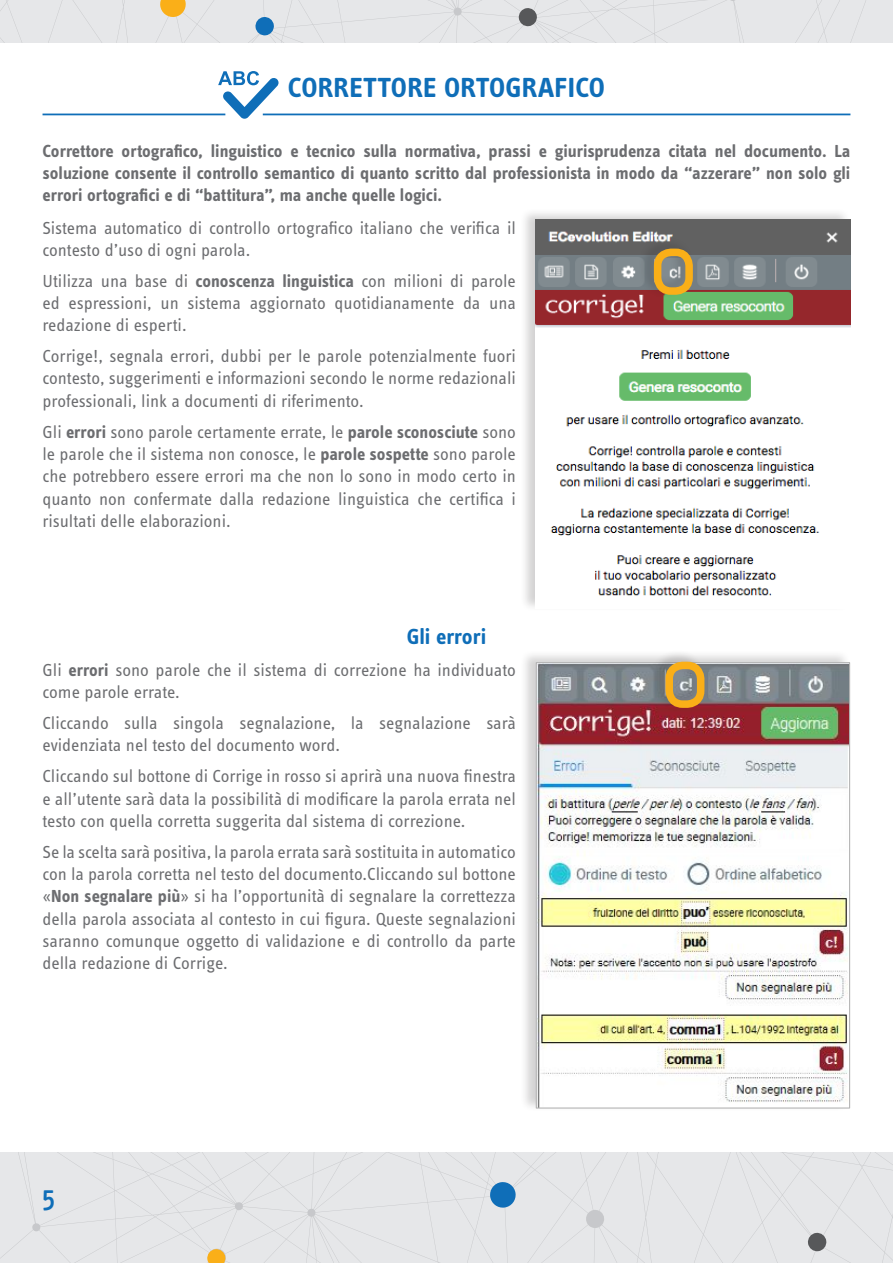
<style>
.page{position:relative;width:893px;height:1263px;background:#fff}
.page>*{position:absolute;margin:0;border:0;box-sizing:border-box;transform-origin:0 0}
.t1{font:700 28.5px "Info Text OT";letter-spacing:.01em;color:#0f6eb8}
.t2{font:500 28.5px "Info Text OT";color:#0f6eb8}
.t3{font:700 22.5px "Info Text OT";color:#0f6eb8}
.t4{font:18px/22.4px "Info Text OT";color:#6c6d70;text-align:justify}
.t5{font:700 18px/22.4px "Info Text OT";color:#6c6d70;text-align:justify}
.s1{font-weight:700}
</style>
<div class="page">
<div style="left:0;top:1152px;width:893px;height:111px;background:#e6e7e9"></div>
<svg style="left:489px;top:1181px;width:27px;height:27px"></svg>
<svg style="left:807px;top:1232px;width:20px;height:20px"></svg>
<svg style="left:207px;top:1248px;width:19px;height:15px"></svg>
<svg style="left:0;top:0;width:893px;height:43px;background:#e2e3e4"></svg>
<hr style="left:43px;top:114px;width:182px;height:1px;background:#0f6eb8">
<hr style="left:263px;top:114px;width:587px;height:1px;background:#0f6eb8">
<div style="left:520px;top:207px;width:331px;height:405px;background:#231f20;opacity:.2"></div>
<img style="left:536px;top:220px;width:314px;height:388px">
<div style="left:638px;top:236px;width:55px;height:63px;background:#231f20;opacity:.2"></div>
<div style="left:654px;top:249px;width:39px;height:46px;border:8px solid #faaf18;border-radius:13px"></div>
<div style="left:520px;top:650px;width:331px;height:462px;background:#231f20;opacity:.2"></div>
<img style="left:538px;top:664px;width:310px;height:442px">
<div style="left:536px;top:662px;width:314px;height:446px;border:1px solid #b5b5b5"></div>
<div style="left:650px;top:649px;width:55px;height:63px;background:#231f20;opacity:.2"></div>
<div style="left:665px;top:662px;width:39px;height:46px;border:8px solid #faaf18;border-radius:13px"></div>
<svg style="left:218px;top:71px;width:61px;height:48px"></svg>
<h1 class="t1" style="left:288px;top:70px;width:319px">CORRETTORE ORTOGRAFICO</h1>
<p class="t5" style="left:43px;top:139px;width:809px">Correttore ortografico, linguistico e tecnico sulla normativa, prassi e giurisprudenza citata nel documento. La soluzione consente il controllo semantico di quanto scritto dal professionista in modo da “azzerare” non solo gli errori ortografici e di “battitura”, ma anche quelle logici.</p>
<p class="t4" style="left:43px;top:216px;width:475px">Sistema automatico di controllo ortografico italiano che verifica il contesto d’uso di ogni parola.</p>
<p class="t4" style="left:43px;top:269px;width:475px">Utilizza una base di <span class="s1">conoscenza linguistica</span> con milioni di parole ed espressioni, un sistema aggiornato quotidianamente da una redazione di esperti.</p>
<p class="t4" style="left:43px;top:344px;width:475px">Corrige!, segnala errori, dubbi per le parole potenzialmente fuori contesto, suggerimenti e informazioni secondo le norme redazionali professionali, link a documenti di riferimento.</p>
<p class="t4" style="left:43px;top:420px;width:475px">Gli <span class="s1">errori</span> sono parole certamente errate, le <span class="s1">parole sconosciute</span> sono le parole che il sistema non conosce, le <span class="s1">parole sospette</span> sono parole che potrebbero essere errori ma che non lo sono in modo certo in quanto non confermate dalla redazione linguistica che certifica i risultati delle elaborazioni.</p>
<p class="t3" style="left:407px;top:623px;width:81px">Gli errori</p>
<p class="t4" style="left:43px;top:658px;width:475px">Gli <span class="s1">errori</span> sono parole che il sistema di correzione ha individuato come parole errate.</p>
<p class="t4" style="left:43px;top:711px;width:475px">Cliccando sulla singola segnalazione, la segnalazione sarà evidenziata nel testo del documento word.</p>
<p class="t4" style="left:43px;top:764px;width:475px">Cliccando sul bottone di Corrige in rosso si aprirà una nuova finestra e all’utente sarà data la possibilità di modificare la parola errata nel testo con quella corretta suggerita dal sistema di correzione.</p>
<p class="t4" style="left:43px;top:840px;width:475px">Se la scelta sarà positiva, la parola errata sarà sostituita in automatico con la parola corretta nel testo del documento.Cliccando sul bottone «<span class="s1">Non segnalare più</span>» si ha l’opportunità di segnalare la correttezza della parola associata al contesto in cui figura. Queste segnalazioni saranno comunque oggetto di validazione e di controllo da parte della redazione di Corrige.</p>
<h1 class="t2" style="left:42px;top:1180px;width:15px">5</h1>
</div>
